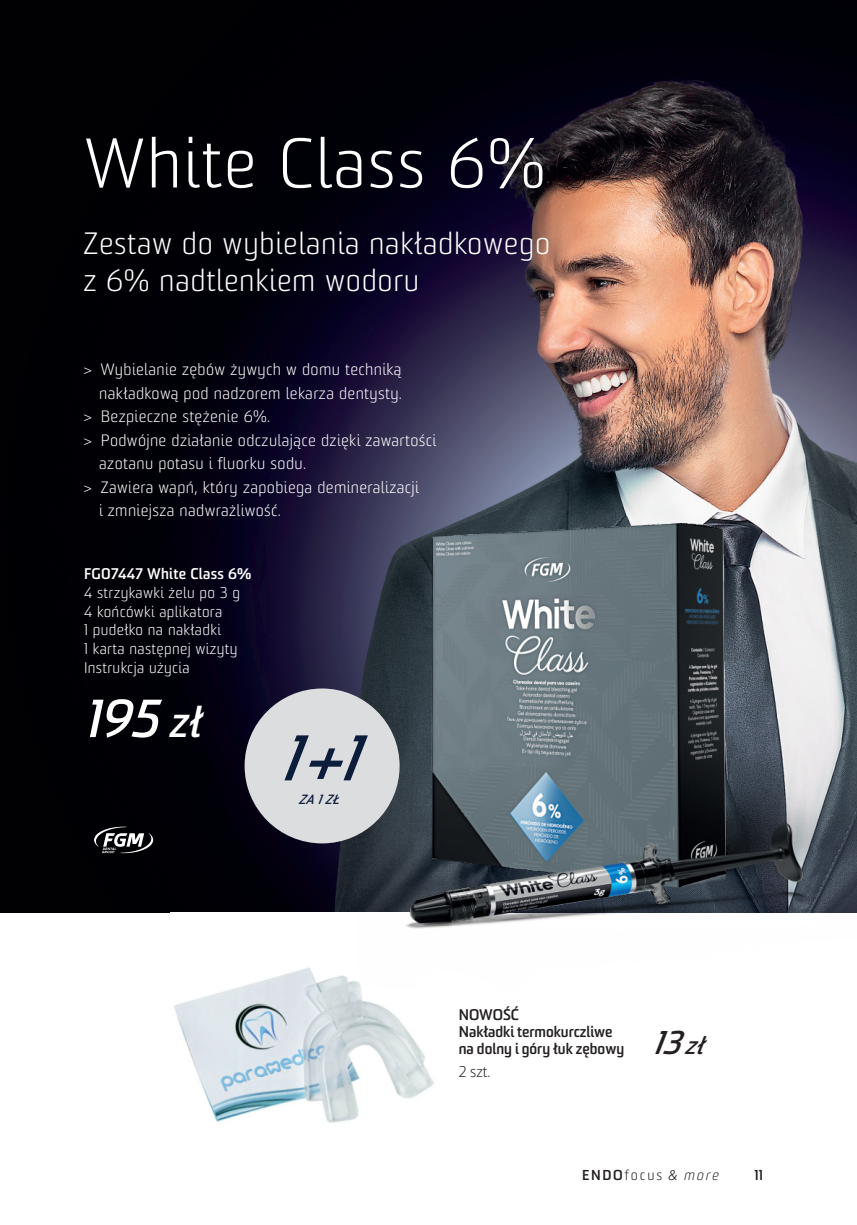
<style>
.page{position:relative;width:857px;height:1225px;background:#fff}
.page>*{position:absolute;margin:0;border:0;box-sizing:border-box;transform-origin:0 0}
.t1{font:300 68px "Sommet";letter-spacing:.025em;color:#fff}
.t2{font:italic 700 62.6px "Sommet";color:#0c1c3b}
.t3{font:italic 700 52px "Sommet";color:#fff}
.t4{font:italic 700 32px "Sommet";color:#231f20}
.t5{font:300 30px/37.2px "Sommet";letter-spacing:.025em;color:#fff}
.t6{font:300 16px "Sommet";letter-spacing:.025em;color:#fff}
.t7{font:300 15px/18.6px "Sommet";letter-spacing:.025em;color:#fff}
.t8{font:700 15px/17px "Sommet";color:#231f20}
.t9{font:700 15px "Sommet";letter-spacing:.02em;color:#fff}
.t10{font:300 15px "Sommet";color:#231f20}
.t11{font:300 14px "Sommet";letter-spacing:.135em;color:#231f20}
.t12{font:700 14px "Sommet";color:#231f20}
.t13{font:italic 700 13px "Sommet";color:#0c1c3b}
.s1{font-size:42px}
.s2{font-size:24px}
.s3{font-weight:700}
.s4{font-family:"Verb";font-style:italic}
.s5{font-style:italic}
</style>
<div class="page">
<img style="left:0;top:0;width:856px;height:913px">
<img style="left:170px;top:912px;width:264px;height:211px">
<img style="left:356px;top:523px;width:500px;height:467px">
<svg style="left:94px;top:826px;width:59px;height:27px"></svg>
<div style="left:244px;top:688px;width:155px;height:155px;background:#dcdddf;border-radius:50%"></div>
<h1 class="t1" style="left:84px;top:136px;width:463px">White Class 6%</h1>
<h3 class="t5" style="left:83px;top:228px;width:468px">Zestaw do wybielania nakładkowego z 6% nadtlenkiem wodoru</h3>
<p class="t6" style="left:83px;top:363px;width:320px">&gt; Wybielanie zębów żywych w domu techniką</p>
<p class="t6" style="left:99px;top:387px;width:304px">nakładkową pod nadzorem lekarza dentysty.</p>
<p class="t6" style="left:83px;top:410px;width:189px">&gt; Bezpieczne stężenie 6%.</p>
<p class="t6" style="left:83px;top:434px;width:354px">&gt; Podwójne działanie odczulające dzięki zawartości</p>
<p class="t6" style="left:99px;top:457px;width:208px">azotanu potasu i fluorku sodu.</p>
<p class="t6" style="left:83px;top:481px;width:337px">&gt; Zawiera wapń, który zapobiega demineralizacji</p>
<p class="t6" style="left:99px;top:504px;width:183px">i zmniejsza nadwrażliwość.</p>
<p class="t9" style="left:84px;top:568px;width:169px">FG07447 White Class 6%</p>
<p class="t7" style="left:84px;top:585px;width:158px">4 strzykawki żelu po 3 g<br>4 końcówki aplikatora<br>1 pudełko na nakładki<br>1 karta następnej wizyty<br>Instrukcja użycia</p>
<h3 class="t3" style="left:84px;top:698px;width:117px">195 <span class="s1">zł</span></h3>
<h2 class="t2" style="left:277px;top:733px;width:80px">1+1</h2>
<p class="t13" style="left:298px;top:793px;width:42px">ZA 1 ZŁ</p>
<p class="t8" style="left:458px;top:1007px;width:167px">NOWOŚĆ<br>Nakładki termokurczliwe na dolny i góry łuk zębowy</p>
<p class="t10" style="left:458px;top:1065px;width:33px">2 szt.</p>
<h3 class="t4" style="left:651px;top:1030px;width:52px">13 <span class="s2">zł</span></h3>
<p class="t11" style="left:582px;top:1169px;width:137px"><span class="s3">ENDO</span>focus <span class="s4">&amp;</span> <span class="s5">more</span></p>
<p class="t12" style="left:754px;top:1169px;width:10px">11</p>
</div>
